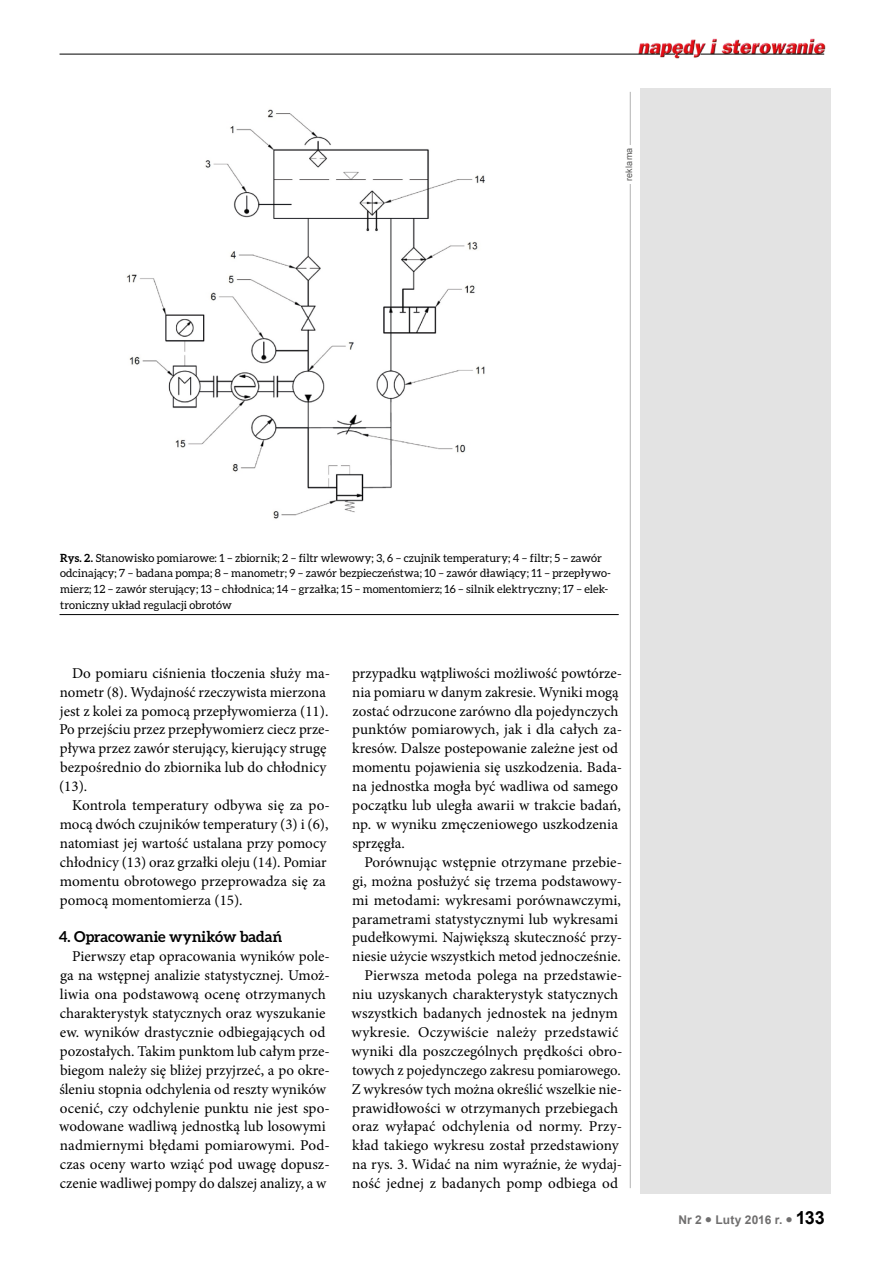
<style>
.page{position:relative;width:893px;height:1263px;background:#fff}
.page>*{position:absolute;margin:0;border:0;box-sizing:border-box;transform-origin:0 0}
.t1{font:15px/18.9px "Minion Pro";color:#000}
.t2{font:700 15px "Aleo";color:#000}
.t3{font:700 12px "Arial";letter-spacing:.015em;color:#706f6f}
.t4{font:11.25px/15.9px "Aleo";letter-spacing:.005em;color:#000}
.t5{font:9px "Arial";letter-spacing:.02em;color:#575756}
.s1{font-weight:700}
.s2{font-size:18px;color:#000}
</style>
<div class="page">
<img style="left:636px;top:38px;width:190px;height:21px">
<hr style="left:60px;top:54px;width:600px;height:1px;background:#000">
<svg style="left:665px;top:54px;width:28px;height:1px"></svg>
<hr style="left:700px;top:54px;width:124px;height:1px;background:#000">
<hr style="left:630px;top:92px;width:1px;height:1096px;background:#b3b2b2">
<div style="left:626px;top:145px;width:9px;height:39px;background:#fff"></div>
<hr style="left:60px;top:614px;width:559px;height:1px;background:#000">
<img style="left:126px;top:109px;width:359px;height:410px">
<div style="left:641px;top:88px;width:190px;height:1106px;background:#e3e3e3"></div>
<p class="t5" style="left:623px;top:181px;width:35px;rotate:-90deg">reklama</p>
<p class="t4" style="left:60px;top:549px;width:552px"><span class="s1">Rys. 2.</span> Stanowisko pomiarowe: 1 – zbiornik; 2 – filtr wlewowy; 3, 6 – czujnik temperatury; 4 – filtr; 5 – zawór odcinający; 7 – badana pompa; 8 – manometr; 9 – zawór bezpieczeństwa; 10 – zawór dławiący; 11 – przepływo&shy;mierz; 12 – zawór sterujący; 13 – chłodnica; 14 – grzałka; 15 – momentomierz; 16 – silnik elektryczny; 17 – elek&shy;troniczny układ regulacji obrotów</p>
<p class="t1" style="left:59px;top:664px;width:272px;text-indent:13px">Do pomiaru ciśnienia tłoczenia służy ma&shy;nometr (8). Wydajność rzeczywista mierzona jest z kolei za pomocą przepływomierza (11).<br>Po przejściu przez przepływomierz ciecz prze&shy;pływa przez zawór sterujący, kierujący strugę bezpośrednio do zbiornika lub do chłodnicy (13).</p>
<p class="t1" style="left:60px;top:796px;width:272px;text-indent:12px">Kontrola temperatury odbywa się za po&shy;mocą dwóch czujników temperatury (3) i (6), natomiast jej wartość ustalana przy pomocy chłodnicy (13) oraz grzałki oleju (14). Pomiar momentu obrotowego przeprowadza się za pomocą momentomierza (15).</p>
<p class="t2" style="left:59px;top:928px;width:225px">4. Opracowanie wyników badań</p>
<p class="t1" style="left:59px;top:947px;width:272px;text-indent:13px">Pierwszy etap opracowania wyników pole&shy;ga na wstępnej analizie statystycznej. Umoż&shy;liwia ona podstawową ocenę otrzymanych charakterystyk statycznych oraz wyszukanie ew. wyników drastycznie odbiegających od pozostałych. Takim punktom lub całym prze&shy;biegom należy się bliżej przyjrzeć, a po okre&shy;śleniu stopnia odchylenia od reszty wyników ocenić, czy odchylenie punktu nie jest spo&shy;wodowane wadliwą jednostką lub losowymi nadmiernymi błędami pomiarowymi. Pod&shy;czas oceny warto wziąć pod uwagę dopusz&shy;czenie wadliwej pompy do dalszej analizy, a w</p>
<p class="t1" style="left:352px;top:664px;width:272px">przypadku wątpliwości możliwość powtórze&shy;nia pomiaru w danym zakresie. Wyniki mogą zostać odrzucone zarówno dla pojedynczych punktów pomiarowych, jak i dla całych za&shy;kresów. Dalsze postepowanie zależne jest od momentu pojawienia się uszkodzenia. Bada&shy;na jednostka mogła być wadliwa od samego początku lub uległa awarii w trakcie badań, np. w wyniku zmęczeniowego uszkodzenia sprzęgła.</p>
<p class="t1" style="left:352px;top:853px;width:272px;text-align:right">Porównując wstępnie otrzymane przebie&shy;gi, można posłużyć się trzema podstawowy&shy;mi metodami: wykresami porównawczymi, parametrami statystycznymi lub wykresami pudełkowymi. Największą skuteczność przy&shy;niesie użycie wszystkich metod jednocześnie.<br>Pierwsza metoda polega na przedstawie&shy;niu uzyskanych charakterystyk statycznych wszystkich badanych jednostek na jednym wykresie. Oczywiście należy przedstawić wyniki dla poszczególnych prędkości obro&shy;towych z pojedynczego zakresu pomiarowego.<br>Z wykresów tych można określić wszelkie nie&shy;prawidłowości w otrzymanych przebiegach oraz wyłapać odchylenia od normy. Przy&shy;kład takiego wykresu został przedstawiony na rys. 3. Widać na nim wyraźnie, że wydaj&shy;ność jednej z badanych pomp odbiega od</p>
<p class="t3" style="left:678px;top:1212px;width:148px">Nr 2 ● Luty 2016 r. ● <span class="s2">133</span></p>
</div>
